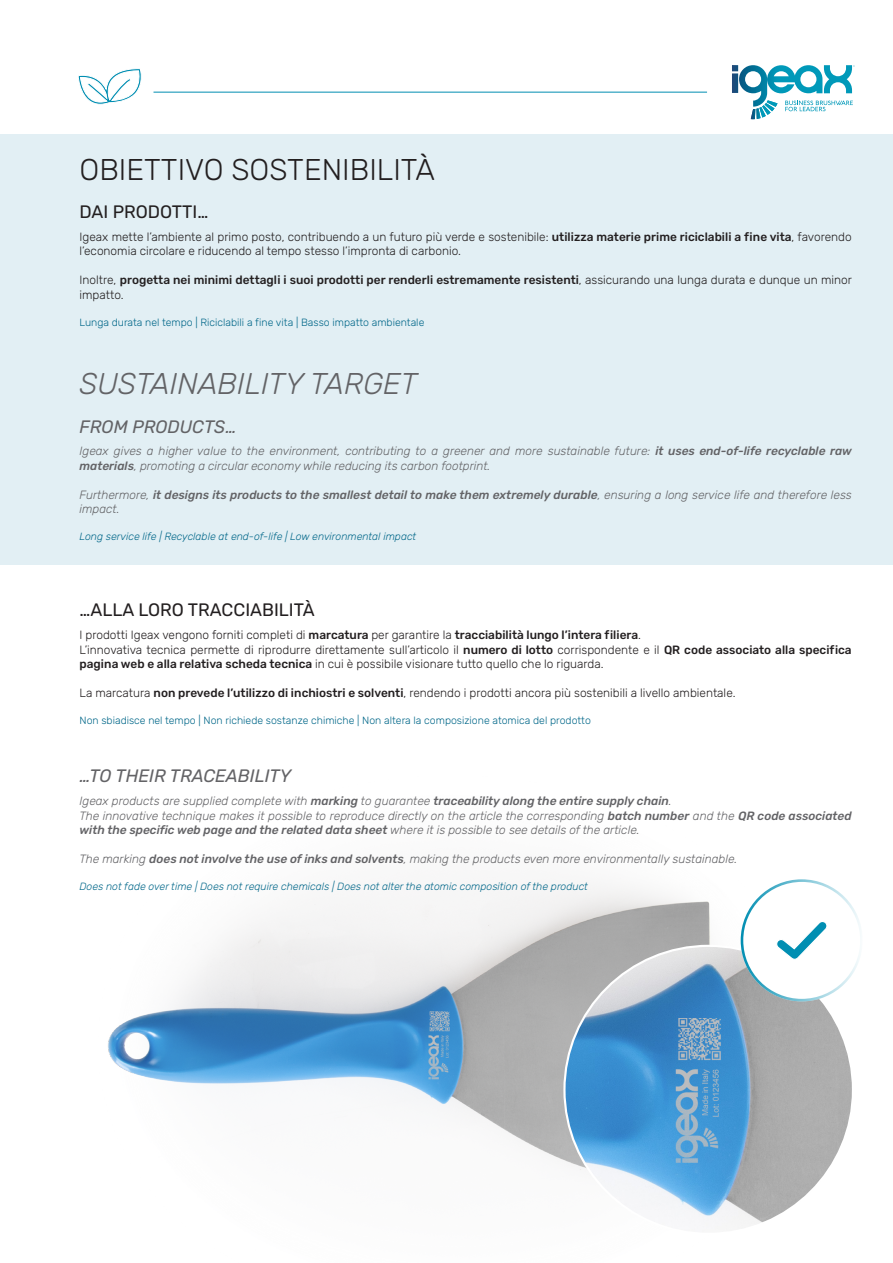
<style>
.page{position:relative;width:893px;height:1263px;background:#fff}
.page>*{position:absolute;margin:0;border:0;box-sizing:border-box;transform-origin:0 0}
.t1{font:300 30px "Rubik";color:#231f20}
.t2{font:italic 300 30px "Rubik";color:#636366}
.t3{font:18px "Rubik";color:#231f20}
.t4{font:italic 18px "Rubik";color:#636366}
.t5{font:300 12px/14.4px "Rubik";color:#231f20}
.t6{font:italic 300 12px/14.4px "Rubik";color:#636366}
.t7{font:500 12px/14.4px "Rubik";color:#231f20}
.t8{font:italic 500 12px/14.4px "Rubik";color:#636366}
.t9{font:300 10.5px "Rubik";color:#016789}
.t10{font:italic 300 10.5px "Rubik";color:#016789}
.s1{font-weight:500}
.s2{font-weight:300}
</style>
<div class="page">
<div style="left:0;top:134px;width:893px;height:430px;background:#e2eff4"></div>
<img style="left:108px;top:879px;width:751px;height:291px">
<img style="left:564px;top:946px;width:289px;height:288px;border-radius:144px">
<div style="left:742px;top:881px;width:119px;height:119px;background:#fff;border-radius:50%"></div>
<div style="left:741px;top:879px;width:122px;height:122px;border:3px solid #008eb2;border-radius:50%"></div>
<svg style="left:777px;top:922px;width:50px;height:38px"></svg>
<svg style="left:732px;top:65px;width:123px;height:54px"></svg>
<hr style="left:153px;top:92px;width:554px;height:1px;background:#008eb2">
<svg style="left:78px;top:68px;width:64px;height:37px"></svg>
<p class="t1" style="left:80px;top:153px;width:357px">OBIETTIVO SOSTENIBILITÀ</p>
<p class="t3" style="left:80px;top:202px;width:130px">DAI PRODOTTI…</p>
<p class="t5" style="left:80px;top:230px;width:774px">Igeax mette l’ambiente al primo posto, contribuendo a un futuro più verde e sostenibile: <span class="s1">utilizza materie prime riciclabili a fine vita</span>, favorendo l’economia circolare e riducendo al tempo stesso l’impronta di carbonio.</p>
<p class="t7" style="left:80px;top:273px;width:774px"><span class="s2">Inoltre,</span> progetta nei minimi dettagli i suoi prodotti per renderli estremamente resistenti<span class="s2">, assicurando una lunga durata e dunque un minor impatto.</span></p>
<p class="t9" style="left:80px;top:316px;width:346px">Lunga durata nel tempo | Riciclabili a fine vita | Basso impatto ambientale</p>
<p class="t2" style="left:80px;top:368px;width:339px">SUSTAINABILITY TARGET</p>
<p class="t4" style="left:80px;top:416px;width:158px">FROM PRODUCTS…</p>
<p class="t6" style="left:80px;top:444px;width:774px">Igeax gives a higher value to the environment, contributing to a greener and more sustainable future: <span class="s1">it uses end-of-life recyclable raw materials</span>, promoting a circular economy while reducing its carbon footprint.</p>
<p class="t8" style="left:80px;top:488px;width:774px"><span class="s2">Furthermore,</span> it designs its products to the smallest detail to make them extremely durable<span class="s2">, ensuring a long service life and therefore less impact.</span></p>
<p class="t10" style="left:80px;top:531px;width:338px">Long service life | Recyclable at end-of-life | Low environmental impact</p>
<p class="t3" style="left:80px;top:600px;width:237px">…ALLA LORO TRACCIABILITÀ</p>
<p class="t5" style="left:80px;top:628px;width:563px">I prodotti Igeax vengono forniti completi di <span class="s1">marcatura</span> per garantire la <span class="s1">tracciabilità lungo l’intera filiera</span>.</p>
<p class="t5" style="left:80px;top:643px;width:774px">L’innovativa tecnica permette di riprodurre direttamente sull’articolo il <span class="s1">numero di lotto</span> corrispondente e il <span class="s1">QR code associato alla specifica pagina web e alla relativa scheda tecnica</span> in cui è possibile visionare tutto quello che lo riguarda.</p>
<p class="t5" style="left:80px;top:686px;width:658px">La marcatura <span class="s1">non prevede l’utilizzo di inchiostri e solventi</span>, rendendo i prodotti ancora più sostenibili a livello ambientale.</p>
<p class="t9" style="left:80px;top:714px;width:513px">Non sbiadisce nel tempo | Non richiede sostanze chimiche | Non altera la composizione atomica del prodotto</p>
<p class="t4" style="left:80px;top:766px;width:213px">…TO THEIR TRACEABILITY</p>
<p class="t6" style="left:80px;top:794px;width:594px">Igeax products are supplied complete with <span class="s1">marking</span> to guarantee <span class="s1">traceability along the entire supply chain</span>.</p>
<p class="t6" style="left:80px;top:809px;width:774px">The innovative technique makes it possible to reproduce directly on the article the corresponding <span class="s1">batch number</span> and the <span class="s1">QR code associated with the specific web page and the related data sheet</span> where it is possible to see details of the article.</p>
<p class="t6" style="left:80px;top:852px;width:659px">The marking <span class="s1">does not involve the use of inks and solvents</span>, making the products even more environmentally sustainable.</p>
<p class="t10" style="left:80px;top:880px;width:510px">Does not fade over time | Does not require chemicals | Does not alter the atomic composition of the product</p>
</div>
